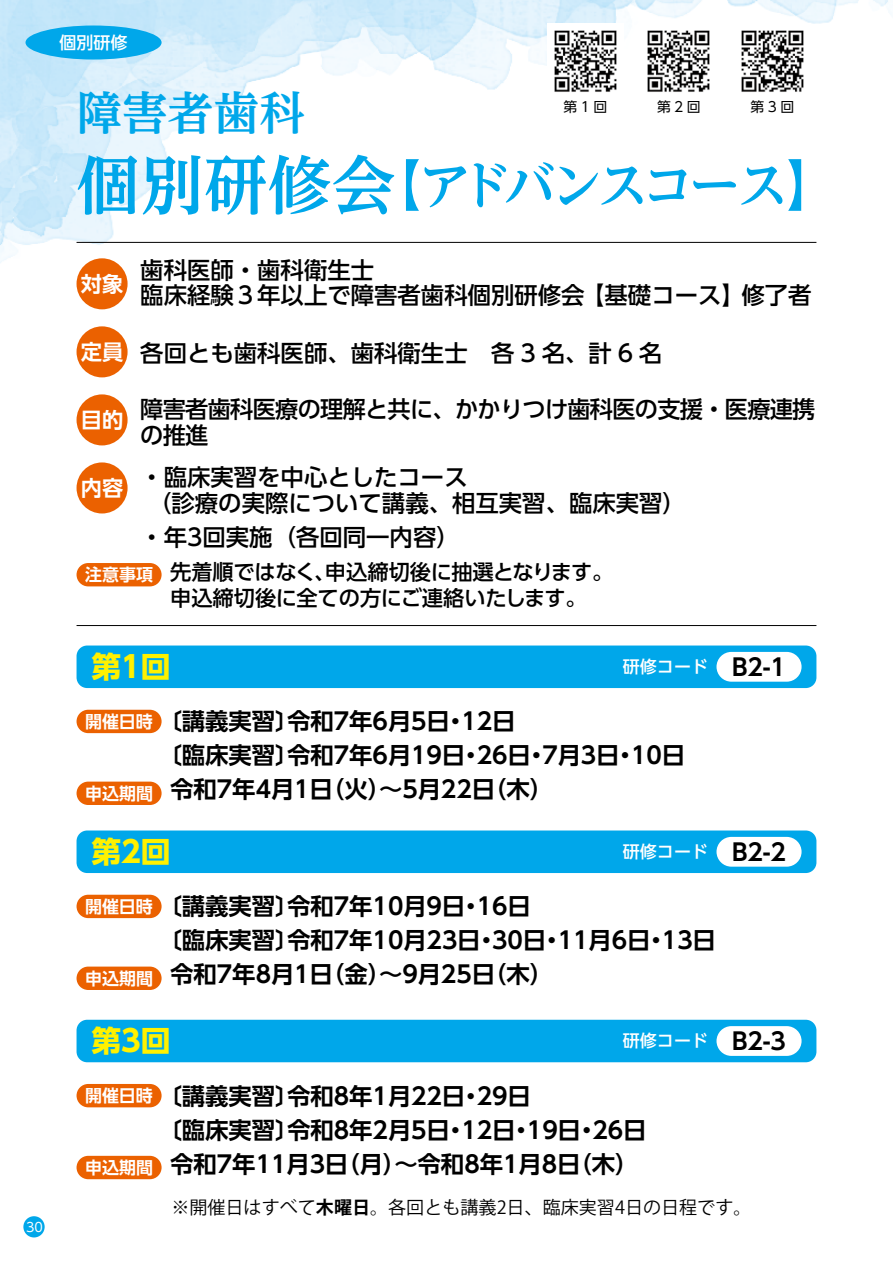
<style>
.page{position:relative;width:893px;height:1263px;background:#fff}
.page>*{position:absolute;margin:0;border:0;box-sizing:border-box;transform-origin:0 0}
.t1{font:700 52.05px "UD Reimin Pro";letter-spacing:-.115em;color:#00a7ea}
.t2{font:700 45.75px "UD Reimin Pro";color:#00a7ea}
.t3{font:700 29.7px "UD Shin Go Pro";color:#fff100}
.t4{font:700 23.4px "UD Shin Go Pro De";color:#000}
.t5{font:500 23.4px/25.5px "UD Shin Go Pro";color:#000}
.t6{font:500 23.4px/25.5px "UD Shin Go Pro";letter-spacing:-.03em;color:#000}
.t7{font:500 21.3px/25.5px "UD Shin Go Pro";letter-spacing:-.01em;color:#000}
.t8{font:700 21.3px "UD Shin Go Pro De";color:#fff}
.t9{font:18px "Koz Go Pro";color:#000}
.t10{font:500 16.95px "UD Shin Go Pro";color:#fff}
.t11{font:700 16.95px "UD Shin Go Pro De";color:#fff}
.t12{font:13.8px "UD Shin Go Pro";letter-spacing:.25em;color:#000}
.t13{font:12.75px "UD Shin Go Pro";color:#fff}
.s1{font-size:63.75px}
.s2{font-family:"UD Shin Go Pro De";font-weight:700;font-size:21.3px;color:#fff}
.s3{font-family:"UD Shin Go Pro De";font-weight:700;font-size:23.4px;color:#000}
.s4{font-weight:700}
</style>
<div class="page">
<img style="left:0;top:0;width:888px;height:352px">
<div style="left:26px;top:26px;width:136px;height:34px;background:#00a7ea;border-radius:50%"></div>
<img style="left:547px;top:23px;width:76px;height:76px">
<img style="left:641px;top:23px;width:75px;height:76px">
<img style="left:735px;top:23px;width:75px;height:76px">
<div style="left:77px;top:326px;width:51px;height:51px;background:#eb6100;border-radius:50%"></div>
<div style="left:77px;top:258px;width:51px;height:51px;background:#eb6100;border-radius:50%"></div>
<div style="left:77px;top:394px;width:51px;height:51px;background:#eb6100;border-radius:50%"></div>
<div style="left:77px;top:462px;width:51px;height:51px;background:#eb6100;border-radius:50%"></div>
<div style="left:77px;top:782px;width:85px;height:23px;background:#eb6100;border-radius:12px"></div>
<div style="left:77px;top:710px;width:85px;height:23px;background:#eb6100;border-radius:12px"></div>
<div style="left:77px;top:563px;width:85px;height:23px;background:#eb6100;border-radius:12px"></div>
<div style="left:77px;top:645px;width:739px;height:43px;background:#00a7ea;border-radius:11px"></div>
<div style="left:716px;top:652px;width:85px;height:30px;background:#fff;border-radius:15px"></div>
<div style="left:77px;top:966px;width:85px;height:24px;background:#eb6100;border-radius:12px"></div>
<div style="left:77px;top:895px;width:85px;height:23px;background:#eb6100;border-radius:12px"></div>
<div style="left:77px;top:830px;width:739px;height:43px;background:#00a7ea;border-radius:11px"></div>
<div style="left:716px;top:837px;width:85px;height:30px;background:#fff;border-radius:15px"></div>
<div style="left:77px;top:1156px;width:85px;height:23px;background:#eb6100;border-radius:12px"></div>
<div style="left:77px;top:1084px;width:85px;height:23px;background:#eb6100;border-radius:12px"></div>
<div style="left:77px;top:1020px;width:739px;height:42px;background:#00a7ea;border-radius:11px"></div>
<div style="left:716px;top:1026px;width:85px;height:30px;background:#fff;border-radius:15px"></div>
<hr style="left:77px;top:242px;width:739px;height:1px;background:#000">
<hr style="left:77px;top:625px;width:739px;height:1px;background:#000">
<div style="left:23px;top:1216px;width:22px;height:21px;background:#00a7ea;border-radius:50%"></div>
<p class="t10" style="left:60px;top:29px;width:70px">個別研修</p>
<h2 class="t2" style="left:77px;top:75px;width:230px">障害者歯科</h2>
<h1 class="t1" style="left:77px;top:143px;width:763px"><span class="s1">個別研修会</span>【アドバンスコース】</h1>
<p class="t12" style="left:563px;top:95px;width:45px">第1回</p>
<p class="t12" style="left:657px;top:95px;width:45px">第2回</p>
<p class="t12" style="left:751px;top:95px;width:45px">第3回</p>
<p class="t8" style="left:81px;top:266px;width:44px">対象</p>
<p class="t5" style="left:140px;top:257px;width:673px">歯科医師・歯科衛生士<br>臨床経験３年以上で障害者歯科個別研修会【基礎コース】修了者</p>
<p class="t5" style="left:81px;top:340px;width:583px"><span class="s2">定員</span> 各回とも歯科医師、歯科衛生士　各 3 名、計 6 名</p>
<p class="t8" style="left:81px;top:403px;width:44px">目的</p>
<p class="t8" style="left:81px;top:471px;width:44px">内容</p>
<p class="t6" style="left:140px;top:396px;width:677px">障害者歯科医療の理解と共に、かかりつけ歯科医の支援・医療連携の推進</p>
<p class="t5" style="left:148px;top:464px;width:539px;text-indent:-8px">・臨床実習を中心としたコース<br>（診療の実際について講義、相互実習、臨床実習）</p>
<p class="t5" style="left:140px;top:523px;width:321px">・年3回実施（各回同一内容）</p>
<p class="t11" style="left:85px;top:561px;width:70px">注意事項</p>
<p class="t7" style="left:170px;top:559px;width:445px">先着順ではなく、申込締切後に抽選となります。申込締切後に全ての方にご連絡いたします。</p>
<p class="t13" style="left:26px;top:1216px;width:18px">30</p>
<p class="t13" style="left:34px;top:1216px;width:10px">2</p>
<p class="t3" style="left:91px;top:642px;width:81px">第1回</p>
<p class="t10" style="left:623px;top:653px;width:165px">研修コード <span class="s3">B2-1</span></p>
<p class="t11" style="left:85px;top:708px;width:69px">開催日時</p>
<p class="t11" style="left:85px;top:779px;width:70px">申込期間</p>
<p class="t4" style="left:158px;top:702px;width:358px">〔講義実習〕令和7年6月5日・12日</p>
<p class="t4" style="left:158px;top:736px;width:528px">〔臨床実習〕令和7年6月19日・26日・7月3日・10日</p>
<p class="t4" style="left:170px;top:770px;width:396px">令和7年4月1日（火）～5月22日（木）　</p>
<p class="t3" style="left:91px;top:827px;width:81px">第2回</p>
<p class="t10" style="left:623px;top:838px;width:165px">研修コード <span class="s3">B2-2</span></p>
<p class="t11" style="left:85px;top:893px;width:69px">開催日時</p>
<p class="t11" style="left:85px;top:964px;width:70px">申込期間</p>
<p class="t4" style="left:158px;top:887px;width:374px">〔講義実習〕令和7年10月9日・16日</p>
<p class="t4" style="left:158px;top:921px;width:559px">〔臨床実習〕令和7年10月23日・30日・11月6日・13日</p>
<p class="t4" style="left:170px;top:955px;width:396px">令和7年8月1日（金）～9月25日（木）　</p>
<p class="t3" style="left:91px;top:1017px;width:81px">第3回</p>
<p class="t10" style="left:623px;top:1027px;width:165px">研修コード <span class="s3">B2-3</span></p>
<p class="t11" style="left:85px;top:1082px;width:69px">開催日時</p>
<p class="t11" style="left:85px;top:1154px;width:70px">申込期間</p>
<p class="t4" style="left:158px;top:1076px;width:374px">〔講義実習〕令和8年1月22日・29日</p>
<p class="t4" style="left:158px;top:1111px;width:490px">〔臨床実習〕令和8年2月5日・12日・19日・26日</p>
<p class="t4" style="left:170px;top:1145px;width:470px">令和7年11月3日（月）～令和8年1月8日（木）</p>
<p class="t9" style="left:171px;top:1196px;width:582px">※開催日はすべて<span class="s4">木曜日</span>。各回とも講義2日、臨床実習4日の日程です。</p>
</div>
